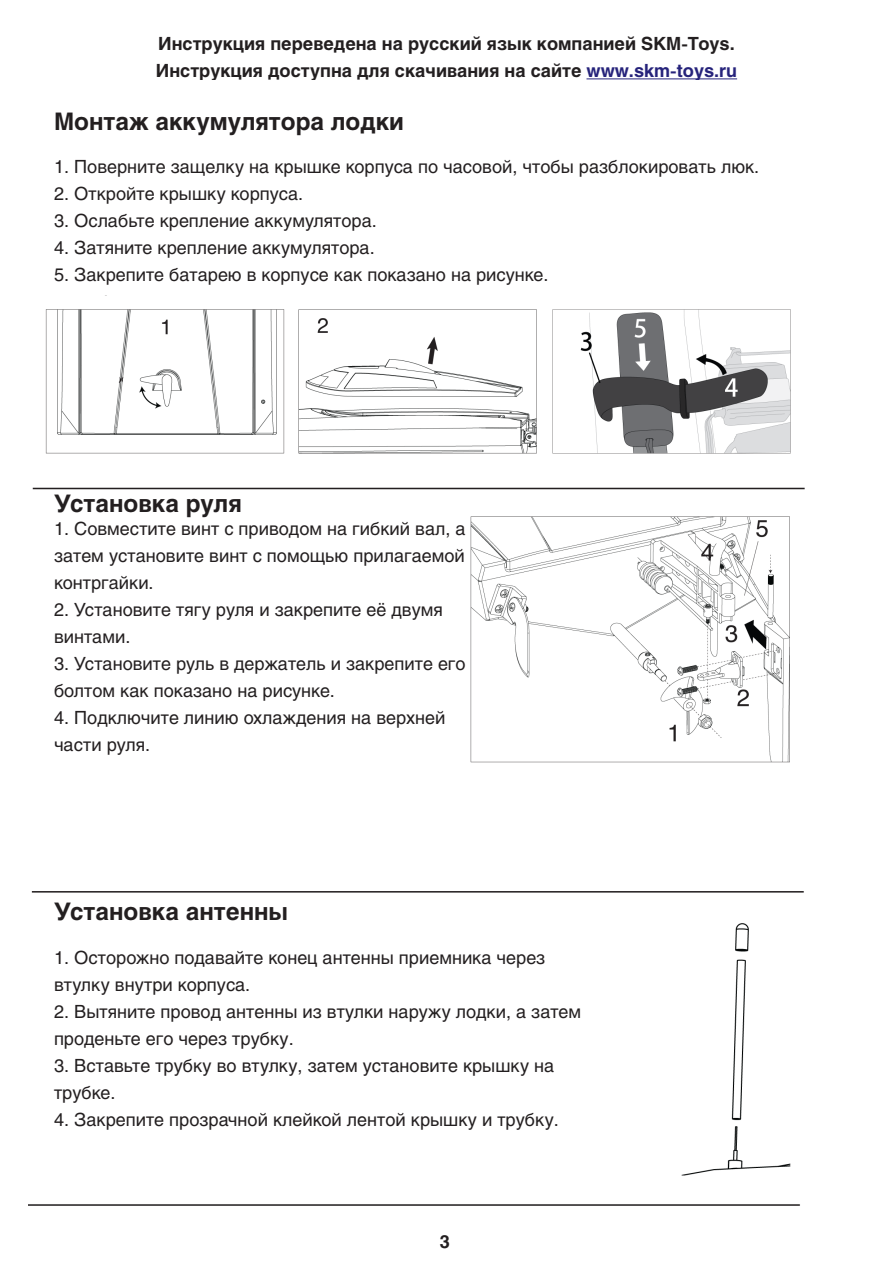
<style>
.page{position:relative;width:893px;height:1263px;background:#fff}
.page>*{position:absolute;margin:0;border:0;box-sizing:border-box;transform-origin:0 0}
.t1{font:700 24px "Helios";color:#231f20}
.t2{font:18px/27px "Helios";color:#231f20}
.t3{font:700 18px/27px "Helios";color:#231f20}
.s1{color:#26237b}
</style>
<div class="page">
<hr style="left:586px;top:78px;width:151px;height:1px;background:#26237b">
<img style="left:29px;top:295px;width:776px;height:911px">
<p class="t3" style="left:156px;top:30px;width:583px">Инструкция переведена на русский язык компанией SKM-Toys.<br>Инструкция доступна для скачивания на сайте <span class="s1">www.skm-toys.ru</span></p>
<h1 class="t1" style="left:54px;top:107px;width:351px">Монтаж аккумулятора лодки</h1>
<p class="t2" style="left:54px;top:153px;width:707px">1. Поверните защелку на крышке корпуса по часовой, чтобы разблокировать люк.</p>
<p class="t2" style="left:54px;top:180px;width:251px">2. Откройте крышку корпуса.</p>
<p class="t2" style="left:54px;top:207px;width:324px">3. Ослабьте крепление аккумулятора.</p>
<p class="t2" style="left:54px;top:234px;width:322px">4. Затяните крепление аккумулятора.</p>
<p class="t2" style="left:54px;top:261px;width:496px">5. Закрепите батарею в корпусе как показано на рисунке.</p>
<h1 class="t1" style="left:54px;top:490px;width:189px">Установка руля</h1>
<p class="t2" style="left:54px;top:515px;width:413px;text-align:justify">1. Совместите винт с приводом на гибкий вал, а затем установите винт с помощью прилагаемой контргайки.</p>
<p class="t2" style="left:54px;top:596px;width:390px">2. Установите тягу руля и закрепите её двумя винтами.</p>
<p class="t2" style="left:54px;top:650px;width:413px">3. Установите руль в держатель и закрепите его болтом как показано на рисунке.</p>
<p class="t2" style="left:54px;top:704px;width:393px">4. Подключите линию охлаждения на верхней части руля.</p>
<h1 class="t1" style="left:54px;top:898px;width:236px">Установка антенны</h1>
<p class="t2" style="left:54px;top:944px;width:493px">1. Осторожно подавайте конец антенны приемника через втулку внутри корпуса.</p>
<p class="t2" style="left:54px;top:998px;width:529px">2. Вытяните провод антенны из втулки наружу лодки, а затем проденьте его через трубку.</p>
<p class="t2" style="left:54px;top:1052px;width:502px">3. Вставьте трубку во втулку, затем установите крышку на трубке.</p>
<p class="t2" style="left:54px;top:1106px;width:506px">4. Закрепите прозрачной клейкой лентой крышку и трубку.</p>
<p class="t3" style="left:440px;top:1228px;width:12px">3</p>
</div>
